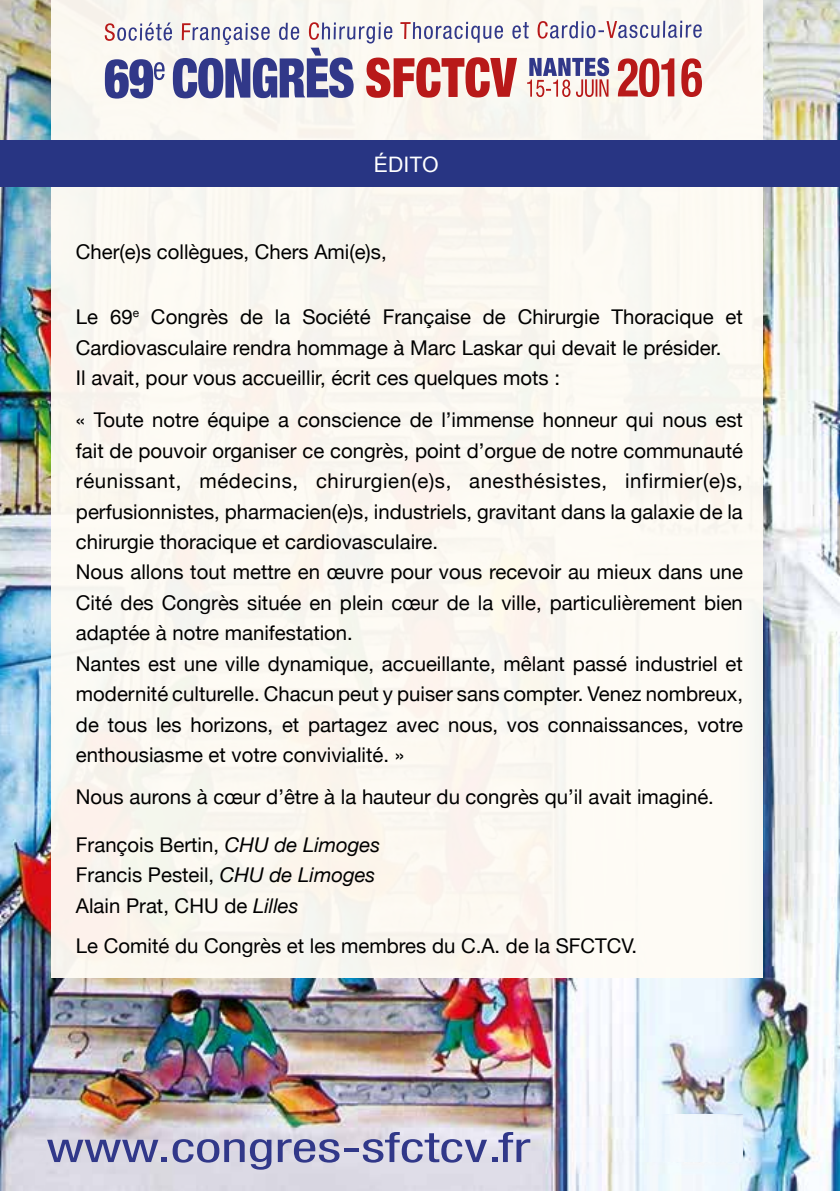
<style>
.page{position:relative;width:840px;height:1191px;background:#fff}
.page>*{position:absolute;margin:0;border:0;box-sizing:border-box;transform-origin:0 0}
.t1{font:condensed 41.6px "Helvetica Neue LT Std";color:#313889;scale:1.39 1}
.t2{font:21.4px "Arial";color:#fff}
.t3{font:20.4px/30.4px "Helvetica Neue";color:#000}
.s1{font-style:italic}
</style>
<div class="page">
<img style="left:0;top:0;width:839px;height:1191px">
<div style="left:51px;top:0;width:711px;height:977px;background:#fffcf5"></div>
<svg style="left:105px;top:21px;width:596px;height:78px"></svg>
<div style="left:0;top:140px;width:839px;height:46px;background:#283583"></div>
<div style="left:645px;top:1114px;width:97px;height:47px;background:#f0f7fd"></div>
<p class="t2" style="left:373px;top:150px;width:66px">édito</p>
<p class="t3" style="left:76px;top:238px;width:312px">Cher(e)s collègues, Chers Ami(e)s,</p>
<p class="t3" style="left:76px;top:303px;width:668px">Le 69<sup>e</sup> Congrès de la Société Française de Chirurgie Thoracique et<br>Cardiovasculaire rendra hommage à Marc Laskar qui devait le présider.<br>Il avait, pour vous accueillir, écrit ces quelques mots :</p>
<p class="t3" style="left:76px;top:406px;width:668px">« Toute notre équipe a conscience de l’immense honneur qui nous est fait de pouvoir organiser ce congrès, point d’orgue de notre communauté réunissant, médecins, chirurgien(e)s, anesthésistes, infirmier(e)s, perfusionnistes, pharmacien(e)s, industriels, gravitant dans la galaxie de la chirurgie thoracique et cardiovasculaire.<br>Nous allons tout mettre en œuvre pour vous recevoir au mieux dans une Cité des Congrès située en plein cœur de la ville, particulièrement bien adaptée à notre manifestation.<br>Nantes est une ville dynamique, accueillante, mêlant passé industriel et modernité culturelle. Chacun peut y puiser sans compter. Venez nombreux, de tous les horizons, et partagez avec nous, vos connaissances, votre enthousiasme et votre convivialité. »</p>
<p class="t3" style="left:76px;top:783px;width:639px">Nous aurons à cœur d’être à la hauteur du congrès qu’il avait imaginé.</p>
<p class="t3" style="left:76px;top:830px;width:306px">François Bertin, <span class="s1">CHU de Limoges<br></span>Francis Pesteil, <span class="s1">CHU de Limoges<br></span>Alain Prat, CHU de <span class="s1">Lilles</span></p>
<p class="t3" style="left:76px;top:931px;width:562px">Le Comité du Congrès et les membres du C.A. de la SFCTCV.</p>
<h1 class="t1" style="left:46px;top:1123px;width:349px">www.congres-sfctcv.fr</h1>
</div>
